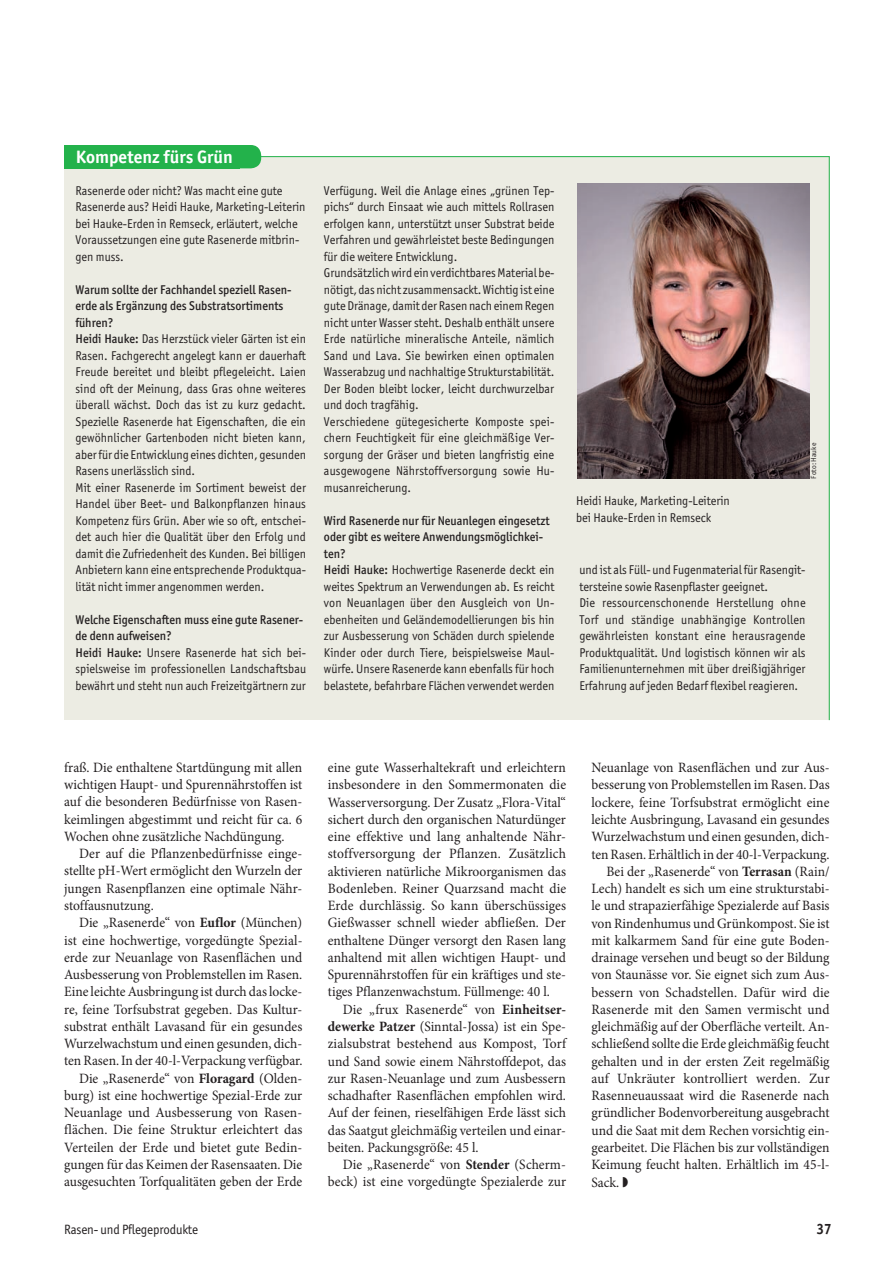
<style>
.page{position:relative;width:893px;height:1264px;background:#fff}
.page>*{position:absolute;margin:0;border:0;box-sizing:border-box;transform-origin:0 0}
.t1{font:700 18px "Officina Sans ITC";color:#fff}
.t2{font:700 15px "Officina Sans ITC";color:#231f20;scale:.95 1}
.t3{font:14.25px/17.2px "Minion Pro";color:#231f20;text-align:justify;scale:.95 1}
.t4{font:13.5px "Officina Sans ITC Boo";letter-spacing:-.01em;color:#231f20;scale:.95 1}
.t5{font:12.75px/16.5px "Officina Sans ITC Boo";color:#231f20;scale:.95 1}
.t6{font:500 12.75px/16.5px "Officina Sans ITC";color:#231f20;scale:.95 1}
.t7{font:7.5px "Officina Sans ITC Boo";color:#231f20}
.s1{font-family:"Officina Sans ITC";font-weight:500}
.s2{font-weight:700}
</style>
<div class="page">
<div style="left:64px;top:156px;width:766px;height:564px;background:#ecece3"></div>
<hr style="left:64px;top:156px;width:766px;height:1px;background:#23b24b">
<div style="left:172px;top:145px;width:89px;height:23px;background:#23b24b;border-radius:10px"></div>
<div style="left:64px;top:145px;width:176px;height:23px;background:#23b24b"></div>
<hr style="left:829px;top:157px;width:1px;height:563px;background:#23b24b">
<img style="left:577px;top:183px;width:232px;height:295px">
<p class="t1" style="left:76px;top:146px;width:159px">Kompetenz fürs Grün</p>
<p class="t5" style="left:76px;top:182px;width:244px">Rasenerde oder nicht? Was macht eine gute Rasenerde aus? Heidi Hauke, Marketing-Leiterin bei Hauke-Erden in Remseck, erläutert, welche Voraussetzungen eine gute Rasenerde mitbrin&shy;gen muss.</p>
<p class="t6" style="left:76px;top:281px;width:229px">Warum sollte der Fachhandel speziell Rasen&shy;erde als Ergänzung des Substratsortiments führen?</p>
<p class="t5" style="left:76px;top:330px;width:244px"><span class="s1">Heidi Hauke:</span> Das Herzstück vieler Gärten ist ein Rasen. Fachgerecht angelegt kann er dauerhaft Freude bereitet und bleibt pflegeleicht. Laien sind oft der Meinung, dass Gras ohne weiteres überall wächst. Doch das ist zu kurz gedacht.<br>Spezielle Rasenerde hat Eigenschaften, die ein gewöhnlicher Gartenboden nicht bieten kann, aber für die Entwicklung eines dichten, gesunden Rasens unerlässlich sind.<br>Mit einer Rasenerde im Sortiment beweist der Handel über Beet- und Balkonpflanzen hinaus Kompetenz fürs Grün. Aber wie so oft, entschei&shy;det auch hier die Qualität über den Erfolg und damit die Zufriedenheit des Kunden. Bei billigen Anbietern kann eine entsprechende Produktqua&shy;lität nicht immer angenommen werden.</p>
<p class="t6" style="left:76px;top:611px;width:241px">Welche Eigenschaften muss eine gute Rasener&shy;de denn aufweisen?</p>
<p class="t5" style="left:76px;top:644px;width:244px;text-align:justify"><span class="s1">Heidi Hauke:</span> Unsere Rasenerde hat sich bei&shy;spielsweise im professionellen Landschaftsbau bewährt und steht nun auch Freizeitgärtnern zur</p>
<p class="t5" style="left:324px;top:182px;width:244px">Verfügung. Weil die Anlage eines „grünen Tep&shy;pichs“ durch Einsaat wie auch mittels Rollrasen erfolgen kann, unterstützt unser Substrat beide Verfahren und gewährleistet beste Bedingungen für die weitere Entwicklung.<br>Grundsätzlich wird ein verdichtbares Material be&shy;nötigt, das nicht zusammensackt. Wichtig ist eine gute Dränage, damit der Rasen nach einem Regen nicht unter Wasser steht. Deshalb enthält unsere Erde natürliche mineralische Anteile, nämlich Sand und Lava. Sie bewirken einen optimalen Wasserabzug und nachhaltige Strukturstabilität.<br>Der Boden bleibt locker, leicht durchwurzelbar und doch tragfähig.<br>Verschiedene gütegesicherte Komposte spei&shy;chern Feuchtigkeit für eine gleichmäßige Ver&shy;sorgung der Gräser und bieten langfristig eine ausgewogene Nährstoffversorgung sowie Hu&shy;musanreicherung.</p>
<p class="t6" style="left:324px;top:512px;width:239px">Wird Rasenerde nur für Neuanlegen eingesetzt oder gibt es weitere Anwendungsmöglichkei&shy;ten?</p>
<p class="t5" style="left:324px;top:561px;width:244px;text-align:justify"><span class="s1">Heidi Hauke:</span> Hochwertige Rasenerde deckt ein weites Spektrum an Verwendungen ab. Es reicht von Neuanlagen über den Ausgleich von Un&shy;ebenheiten und Geländemodellierungen bis hin zur Ausbesserung von Schäden durch spielende Kinder oder durch Tiere, beispielsweise Maul&shy;würfe. Unsere Rasenerde kann ebenfalls für hoch belastete, befahrbare Flächen verwendet werden</p>
<p class="t5" style="left:579px;top:561px;width:240px">und ist als Füll- und Fugenmaterial für Rasengit&shy;tersteine sowie Rasenpflaster geeignet.<br>Die ressourcenschonende Herstellung ohne Torf und ständige unabhängige Kontrollen gewährleisten konstant eine herausragende Produktqualität. Und logistisch können wir als Familienunternehmen mit über dreißigjähriger Erfahrung auf jeden Bedarf flexibel reagieren.</p>
<p class="t7" style="left:809px;top:478px;width:37px;rotate:-90deg">Foto: Hauke</p>
<p class="t5" style="left:576px;top:492px;width:163px">Heidi Hauke, Marketing-Leiterin bei Hauke-Erden in Remseck</p>
<p class="t3" style="left:64px;top:759px;width:252px">fraß. Die enthaltene Startdüngung mit allen wichtigen Haupt- und Spurennährstoffen ist auf die besonderen Bedürfnisse von Rasen&shy;keimlingen abgestimmt und reicht für ca. 6<br>Wochen ohne zusätzliche Nachdüngung.</p>
<p class="t3" style="left:64px;top:845px;width:252px;text-indent:15px">Der auf die Pflanzenbedürfnisse einge&shy;stellte pH-Wert ermöglicht den Wurzeln der jungen Rasenpflanzen eine optimale Nähr&shy;stoffausnutzung.</p>
<p class="t3" style="left:64px;top:914px;width:252px;text-align:right">Die „Rasenerde“ von <span class="s2">Euflor</span> (München) ist eine hochwertige, vorgedüngte Spezial&shy;erde zur Neuanlage von Rasenflächen und Ausbesserung von Problemstellen im Rasen.<br>Eine leichte Ausbringung ist durch das locke&shy;re, feine Torfsubstrat gegeben. Das Kultur&shy;substrat enthält Lavasand für ein gesundes Wurzelwachstum und einen gesunden, dich&shy;ten Rasen. In der 40-l-Verpackung verfügbar.<br>Die „Rasenerde“ von <span class="s2">Floragard</span> (Olden&shy;burg) ist eine hochwertige Spezial-Erde zur Neuanlage und Ausbesserung von Rasen&shy;flächen. Die feine Struktur erleichtert das Verteilen der Erde und bietet gute Bedin&shy;gungen für das Keimen der Rasensaaten. Die ausgesuchten Torfqualitäten geben der Erde</p>
<p class="t3" style="left:328px;top:759px;width:252px">eine gute Wasserhaltekraft und erleichtern insbesondere in den Sommermonaten die Wasserversorgung. Der Zusatz „Flora-Vital“ sichert durch den organischen Naturdünger eine effektive und lang anhaltende Nähr&shy;stoffversorgung der Pflanzen. Zusätzlich aktivieren natürliche Mikroorganismen das Bodenleben. Reiner Quarzsand macht die Erde durchlässig. So kann überschüssiges Gießwasser schnell wieder abfließen. Der enthaltene Dünger versorgt den Rasen lang anhaltend mit allen wichtigen Haupt- und Spurennährstoffen für ein kräftiges und ste&shy;tiges Pflanzenwachstum. Füllmenge: 40 l.</p>
<p class="t3" style="left:328px;top:1000px;width:252px;text-indent:15px">Die „frux Rasenerde“ von <span class="s2">Einheitser&shy;dewerke Patzer</span> (Sinntal-Jossa) ist ein Spe&shy;zialsubstrat bestehend aus Kompost, Torf und Sand sowie einem Nährstoffdepot, das zur Rasen-Neuanlage und zum Ausbessern schadhafter Rasenflächen empfohlen wird.<br>Auf der feinen, rieselfähigen Erde lässt sich das Saatgut gleichmäßig verteilen und einar&shy;beiten. Packungsgröße: 45 l.</p>
<p class="t3" style="left:328px;top:1156px;width:252px;text-align:right">Die „Rasenerde“ von <span class="s2">Stender</span> (Scherm&shy;beck) ist eine vorgedüngte Spezialerde zur</p>
<p class="t3" style="left:591px;top:759px;width:252px">Neuanlage von Rasenflächen und zur Aus-</p>
<p class="t3" style="left:591px;top:776px;width:252px">besserung von Problemstellen im Rasen. Das</p>
<p class="t3" style="left:591px;top:793px;width:252px">lockere, feine Torfsubstrat ermöglicht eine</p>
<p class="t3" style="left:591px;top:811px;width:252px">leichte Ausbringung, Lavasand ein gesundes</p>
<p class="t3" style="left:591px;top:828px;width:252px">Wurzelwachstum und einen gesunden, dich-</p>
<p class="t3" style="left:591px;top:845px;width:252px">ten Rasen. Erhältlich in der 40-l-Verpackung.</p>
<p class="t3" style="left:606px;top:862px;width:236px">Bei der „Rasenerde“ von <span class="s2">Terrasan</span> (Rain/</p>
<p class="t3" style="left:591px;top:880px;width:252px">Lech) handelt es sich um eine strukturstabi-</p>
<p class="t3" style="left:591px;top:897px;width:252px">le und strapazierfähige Spezialerde auf Basis</p>
<p class="t3" style="left:591px;top:914px;width:252px">von Rindenhumus und Grünkompost. Sie ist</p>
<p class="t3" style="left:591px;top:931px;width:252px">mit kalkarmem Sand für eine gute Boden-</p>
<p class="t3" style="left:591px;top:949px;width:252px">drainage versehen und beugt so der Bildung</p>
<p class="t3" style="left:591px;top:966px;width:252px">von Staunässe vor. Sie eignet sich zum Aus-</p>
<p class="t3" style="left:591px;top:983px;width:252px">bessern von Schadstellen. Dafür wird die</p>
<p class="t3" style="left:591px;top:1000px;width:252px">Rasenerde mit den Samen vermischt und</p>
<p class="t3" style="left:591px;top:1018px;width:252px">gleichmäßig auf der Oberfläche verteilt. An-</p>
<p class="t3" style="left:591px;top:1035px;width:252px">schließend sollte die Erde gleichmäßig feucht</p>
<p class="t3" style="left:591px;top:1052px;width:252px">gehalten und in der ersten Zeit regelmäßig</p>
<p class="t3" style="left:591px;top:1069px;width:252px">auf Unkräuter kontrolliert werden. Zur</p>
<p class="t3" style="left:591px;top:1087px;width:252px">Rasenneuaussaat wird die Rasenerde nach</p>
<p class="t3" style="left:591px;top:1104px;width:252px">gründlicher Bodenvorbereitung ausgebracht</p>
<p class="t3" style="left:591px;top:1121px;width:252px">und die Saat mit dem Rechen vorsichtig ein-</p>
<p class="t3" style="left:591px;top:1139px;width:252px">gearbeitet. Die Flächen bis zur vollständigen</p>
<p class="t3" style="left:591px;top:1156px;width:252px">Keimung feucht halten. Erhältlich im 45-l-</p>
<p class="t3" style="left:591px;top:1173px;width:40px">Sack. ◗</p>
<p class="t4" style="left:64px;top:1222px;width:142px">Rasen- und Pflegeprodukte</p>
<p class="t2" style="left:816px;top:1219px;width:17px">37</p>
</div>
